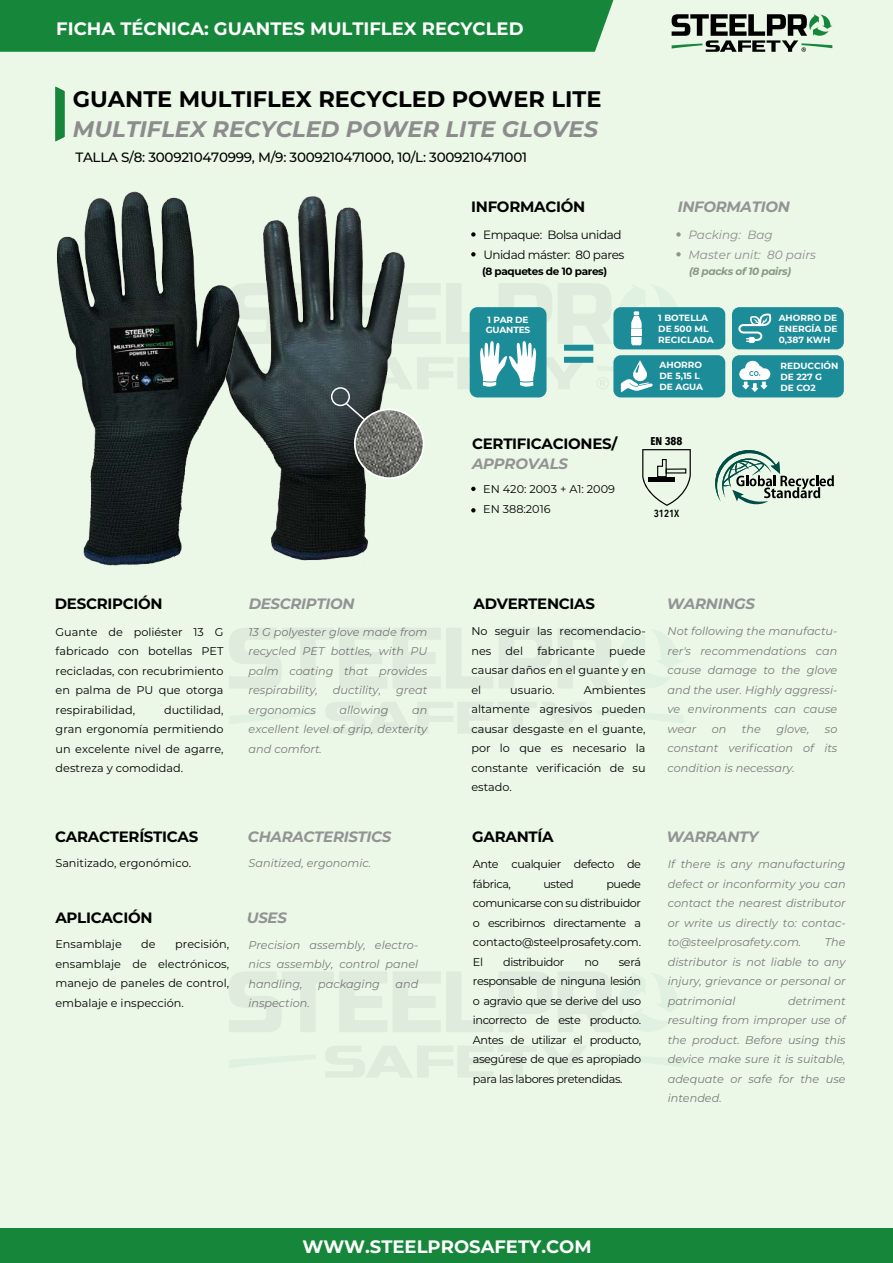
<style>
.page{position:relative;width:893px;height:1263px;background:#fff}
.page>*{position:absolute;margin:0;border:0;box-sizing:border-box;transform-origin:0 0}
.t1{font:700 22.5px "Montserrat";color:#000}
.t2{font:italic 700 22.5px "Montserrat";color:#8c8c8c}
.t3{font:700 18px "Montserrat";color:#fff}
.t4{font:700 15px "Montserrat";letter-spacing:-.02em;color:#000}
.t5{font:italic 700 15px "Montserrat";letter-spacing:-.02em;color:#939393}
.t6{font:500 13.5px "Montserrat";letter-spacing:-.02em;color:#000}
.t7{font:12px/19.5px "Montserrat";letter-spacing:-.035em;color:#000}
.t8{font:italic 12px/19.5px "Montserrat";color:#8c8c8c}
.t9{font:11.25px/19.5px "Montserrat";color:#000;text-align:justify}
.t10{font:italic 11.25px/19.5px "Montserrat";color:#7a7a7a;text-align:justify}
.t11{font:11.25px/19.5px "Montserrat";letter-spacing:-.035em;color:#000}
.t12{font:700 11.25px "Avenir Next Condensed";color:#000}
.t13{font:700 10.5px "Montserrat";letter-spacing:-.035em;color:#000}
.t14{font:italic 700 10.5px "Montserrat";letter-spacing:-.035em;color:#939393}
.t15{font:600 10.35px "Avenir Next Condensed";color:#000}
.t16{font:700 9px/10.8px "Montserrat";color:#fff}
.t17{font:700 9px/10.8px "Montserrat";letter-spacing:-.02em;color:#fff}
</style>
<div class="page">
<div style="left:0;top:0;width:893px;height:1229px;background:#ebf8e8"></div>
<svg style="left:597px;top:722px;width:12px;height:11px"></svg>
<svg style="left:326px;top:702px;width:260px;height:31px"></svg>
<svg style="left:229px;top:628px;width:158px;height:60px"></svg>
<svg style="left:393px;top:628px;width:159px;height:60px"></svg>
<svg style="left:558px;top:628px;width:53px;height:60px"></svg>
<svg style="left:597px;top:1066px;width:12px;height:11px"></svg>
<svg style="left:326px;top:1046px;width:260px;height:31px"></svg>
<svg style="left:229px;top:972px;width:158px;height:60px"></svg>
<svg style="left:393px;top:972px;width:159px;height:60px"></svg>
<svg style="left:558px;top:972px;width:53px;height:60px"></svg>
<div style="left:0;top:0;width:613px;height:52px;background:#16873a"></div>
<svg style="left:55px;top:87px;width:10px;height:54px"></svg>
<div style="left:0;top:1228px;width:893px;height:35px;background:#16873a"></div>
<svg style="left:672px;top:14px;width:160px;height:38px"></svg>
<svg style="left:471px;top:232px;width:5px;height:5px"></svg>
<svg style="left:471px;top:252px;width:5px;height:4px"></svg>
<svg style="left:676px;top:232px;width:5px;height:5px"></svg>
<svg style="left:676px;top:252px;width:5px;height:4px"></svg>
<svg style="left:642px;top:449px;width:49px;height:57px"></svg>
<svg style="left:715px;top:450px;width:119px;height:54px"></svg>
<svg style="left:471px;top:487px;width:5px;height:4px"></svg>
<svg style="left:471px;top:508px;width:5px;height:4px"></svg>
<div style="left:470px;top:307px;width:77px;height:90px;background:#1b8c98;border-radius:8px"></div>
<div style="left:613px;top:307px;width:112px;height:42px;background:#1b8c98;border-radius:7px"></div>
<div style="left:732px;top:307px;width:112px;height:42px;background:#1b8c98;border-radius:7px"></div>
<div style="left:613px;top:355px;width:112px;height:42px;background:#1b8c98;border-radius:7px"></div>
<div style="left:732px;top:355px;width:112px;height:42px;background:#1b8c98;border-radius:7px"></div>
<svg style="left:738px;top:313px;width:33px;height:30px"></svg>
<svg style="left:416px;top:283px;width:268px;height:109px"></svg>
<svg style="left:739px;top:361px;width:32px;height:31px"></svg>
<div style="left:564px;top:345px;width:29px;height:6px;background:#1b8c98"></div>
<div style="left:564px;top:357px;width:29px;height:6px;background:#1b8c98"></div>
<img style="left:251px;top:196px;width:165px;height:365px">
<img style="left:56px;top:191px;width:195px;height:375px">
<svg style="left:354px;top:409px;width:70px;height:70px"></svg>
<img style="left:356px;top:410px;width:67px;height:67px;border-radius:33px">
<div style="left:331px;top:387px;width:19px;height:19px;border:2px solid #fff;border-radius:50%"></div>
<svg style="left:344px;top:401px;width:23px;height:21px"></svg>
<h2 class="t3" style="left:56px;top:15px;width:469px">FICHA TÉCNICA: GUANTES MULTIFLEX RECYCLED</h2>
<h1 class="t1" style="left:73px;top:83px;width:530px">GUANTE MULTIFLEX RECYCLED POWER LITE</h1>
<h1 class="t2" style="left:73px;top:113px;width:527px">MULTIFLEX RECYCLED POWER LITE GLOVES</h1>
<p class="t6" style="left:75px;top:148px;width:453px">TALLA S/8: 3009210470999, M/9: 3009210471000, 10/L: 3009210471001</p>
<h3 class="t4" style="left:471px;top:196px;width:115px">INFORMACIÓN</h3>
<h3 class="t5" style="left:678px;top:196px;width:114px">INFORMATION</h3>
<p class="t7" style="left:483px;top:225px;width:143px">Empaque: Bolsa unidad<br>Unidad máster: 80 pares</p>
<p class="t13" style="left:482px;top:263px;width:127px">(8 paquetes de 10 pares)</p>
<p class="t8" style="left:688px;top:225px;width:129px">Packing: Bag<br>Master unit: 80 pairs</p>
<p class="t14" style="left:689px;top:263px;width:104px">(8 packs of 10 pairs)</p>
<h3 class="t4" style="left:55px;top:592px;width:109px">DESCRIPCIÓN</h3>
<h3 class="t5" style="left:249px;top:592px;width:107px">DESCRIPTION</h3>
<p class="t9" style="left:56px;top:622px;width:169px">Guante de poliéster 13 G fabricado con botellas PET recicladas, con recubrimiento en palma de PU que otorga respirabilidad,</p>
<p class="t9" style="left:56px;top:700px;width:169px;text-indent:109px">ductilidad, gran ergonomía permitiendo un excelente nivel de agarre, destreza y comodidad.</p>
<p class="t10" style="left:249px;top:622px;width:180px">13 G polyester glove made from recycled PET bottles, with PU palm coating that provides respirability,</p>
<p class="t10" style="left:333px;top:680px;width:50px">ductility,</p>
<p class="t10" style="left:396px;top:680px;width:33px">great</p>
<p class="t10" style="left:249px;top:700px;width:69px">ergonomics</p>
<p class="t10" style="left:340px;top:700px;width:50px">allowing</p>
<p class="t10" style="left:249px;top:700px;width:180px;text-indent:164px">an excellent level of grip, dexterity and comfort.</p>
<h3 class="t4" style="left:55px;top:826px;width:145px">CARACTERÍSTICAS</h3>
<h3 class="t5" style="left:248px;top:826px;width:145px">CHARACTERISTICS</h3>
<p class="t9" style="left:55px;top:853px;width:137px">Sanitizado, ergonómico.</p>
<p class="t10" style="left:249px;top:853px;width:124px">Sanitized, ergonomic.</p>
<h3 class="t4" style="left:55px;top:907px;width:99px">APLICACIÓN</h3>
<h3 class="t5" style="left:247px;top:907px;width:42px">USES</h3>
<p class="t9" style="left:55px;top:934px;width:68px">Ensamblaje</p>
<p class="t9" style="left:141px;top:934px;width:16px">de</p>
<p class="t9" style="left:55px;top:934px;width:175px;text-indent:120px">precisión, ensamblaje de electrónicos, manejo de paneles de control, embalaje e inspección.</p>
<p class="t10" style="left:248px;top:934px;width:171px">Precision assembly, electro&shy;nics assembly, control panel handling,</p>
<p class="t10" style="left:318px;top:973px;width:63px">packaging</p>
<p class="t10" style="left:395px;top:973px;width:24px">and</p>
<p class="t10" style="left:248px;top:993px;width:63px">inspection.</p>
<p class="t17" style="left:486px;top:314px;width:46px">1 PAR DE<br>GUANTES</p>
<h3 class="t4" style="left:472px;top:433px;width:147px">CERTIFICACIONES/</h3>
<h3 class="t5" style="left:472px;top:452px;width:98px">APPROVALS</h3>
<p class="t9" style="left:483px;top:479px;width:133px">EN 420: 2003 + A1: 2009<br>EN 388:2016</p>
<p class="t16" style="left:658px;top:312px;width:57px">1 BOTELLA<br>DE 500 ML<br>RECICLADA</p>
<p class="t16" style="left:779px;top:312px;width:60px;text-align:justify">AHORRO DE ENERGÍA DE 0,387 KWH</p>
<p class="t16" style="left:780px;top:360px;width:60px">REDUCCIÓN<br>DE 227 G<br>DE CO2</p>
<p class="t16" style="left:659px;top:359px;width:45px">AHORRO<br>DE 5,15 L<br>DE AGUA</p>
<p class="t12" style="left:651px;top:434px;width:33px">EN 388</p>
<p class="t15" style="left:654px;top:504px;width:27px">3121X</p>
<h3 class="t4" style="left:473px;top:593px;width:123px">ADVERTENCIAS</h3>
<h3 class="t5" style="left:667px;top:593px;width:90px">WARNINGS</h3>
<p class="t9" style="left:471px;top:621px;width:176px">No seguir las recomendacio&shy;nes</p>
<p class="t10" style="left:667px;top:621px;width:171px">Not following the manufactu&shy;rer's recommendations can cause damage to the glove and the user. Highly aggressi&shy;ve environments can cause wear</p>
<p class="t9" style="left:506px;top:640px;width:19px">del</p>
<p class="t9" style="left:537px;top:640px;width:59px">fabricante</p>
<p class="t9" style="left:471px;top:640px;width:176px;text-indent:138px">puede causar daños en el guante y en el</p>
<p class="t9" style="left:471px;top:679px;width:176px;text-indent:112px">Ambientes altamente agresivos pueden causar desgaste en el guante, por lo que es necesario la constante verificación de su estado.</p>
<p class="t9" style="left:510px;top:679px;width:46px">usuario.</p>
<p class="t10" style="left:712px;top:718px;width:16px">on</p>
<p class="t10" style="left:742px;top:718px;width:20px">the</p>
<p class="t10" style="left:776px;top:718px;width:35px">glove,</p>
<p class="t10" style="left:667px;top:718px;width:171px;text-indent:157px">so constant verification of its condition is necessary.</p>
<h3 class="t4" style="left:472px;top:826px;width:83px">GARANTÍA</h3>
<h3 class="t5" style="left:666px;top:826px;width:93px">WARRANTY</h3>
<p class="t11" style="left:473px;top:854px;width:170px">Ante cualquier defecto de fábrica,</p>
<p class="t10" style="left:668px;top:854px;width:179px">If there is any manufacturing defect or inconformity you can contact the nearest distributor or write us directly to: contac&shy;to@steelprosafety.com.</p>
<p class="t9" style="left:473px;top:874px;width:170px;text-indent:133px">puede comunicarse con su distribuidor o escribirnos directamente a contacto@steelprosafety.com.<br>El</p>
<p class="t9" style="left:543px;top:874px;width:32px">usted</p>
<p class="t10" style="left:668px;top:932px;width:179px;text-indent:157px">The distributor is not liable to any injury, grievance or personal or patrimonial</p>
<p class="t11" style="left:503px;top:951px;width:63px">distribuidor</p>
<p class="t9" style="left:584px;top:951px;width:16px">no</p>
<p class="t9" style="left:473px;top:951px;width:170px;text-indent:146px">será responsable de ninguna lesión o agravio que se derive del uso incorrecto de este producto.<br>Antes de utilizar el producto, asegúrese de que es apropiado para las labores pretendidas.</p>
<p class="t10" style="left:668px;top:991px;width:179px;text-indent:120px">detriment resulting from improper use of the product. Before using this device make sure it is suitable, adequate or safe for the use intended.</p>
<h2 class="t3" style="left:302px;top:1233px;width:291px">WWW.STEELPROSAFETY.COM</h2>
</div>
